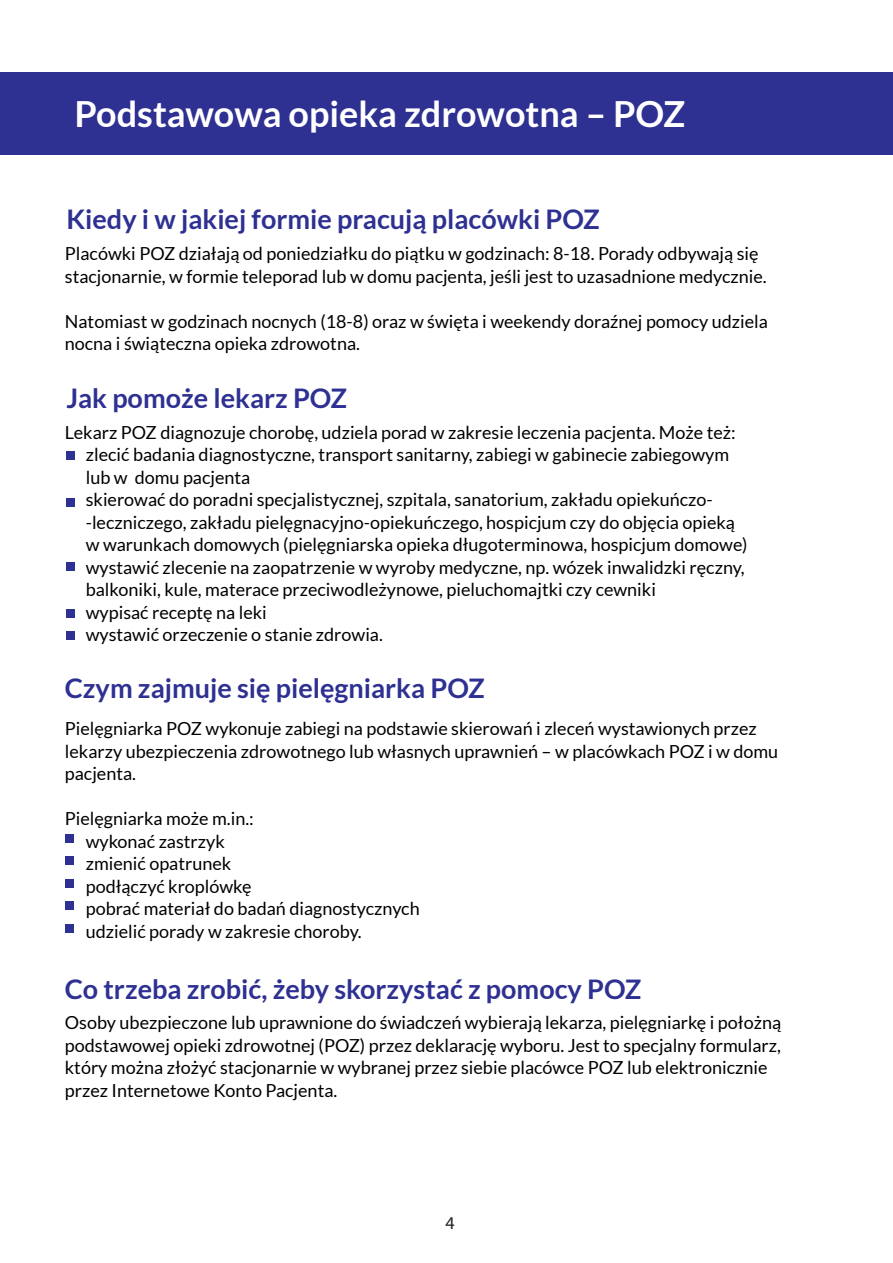
<style>
.page{position:relative;width:893px;height:1263px;background:#fff}
.page>*{position:absolute;margin:0;border:0;box-sizing:border-box;transform-origin:0 0}
.t1{font:700 36px "Lato";color:#fff}
.t2{font:700 27px "Lato";color:#2e3092}
.t3{font:18px/22.5px "Lato";color:#000001}
.t4{font:18px "Myriad Pro";color:#231f20}
</style>
<div class="page">
<div style="left:0;top:73px;width:893px;height:82px;background:#2e3092"></div>
<div style="left:65px;top:834px;width:9px;height:9px;background:#2e3092"></div>
<div style="left:65px;top:856px;width:9px;height:9px;background:#2e3092"></div>
<div style="left:65px;top:879px;width:9px;height:9px;background:#2e3092"></div>
<div style="left:65px;top:901px;width:9px;height:9px;background:#2e3092"></div>
<div style="left:65px;top:924px;width:9px;height:9px;background:#2e3092"></div>
<div style="left:66px;top:498px;width:9px;height:9px;background:#2e3092"></div>
<div style="left:66px;top:451px;width:9px;height:9px;background:#2e3092"></div>
<div style="left:66px;top:562px;width:9px;height:9px;background:#2e3092"></div>
<div style="left:66px;top:608px;width:9px;height:9px;background:#2e3092"></div>
<div style="left:66px;top:631px;width:9px;height:9px;background:#2e3092"></div>
<h1 class="t1" style="left:74px;top:93px;width:613px">Podstawowa opieka zdrowotna – POZ</h1>
<h2 class="t2" style="left:66px;top:204px;width:535px">Kiedy i w jakiej formie pracują placówki POZ</h2>
<p class="t3" style="left:65px;top:242px;width:703px">Placówki POZ działają od poniedziałku do piątku w godzinach: 8-18. Porady odbywają się stacjonarnie, w formie teleporad lub w domu pacjenta, jeśli jest to uzasadnione medycznie.</p>
<p class="t3" style="left:65px;top:310px;width:705px">Natomiast w godzinach nocnych (18-8) oraz w święta i weekendy doraźnej pomocy udziela nocna i świąteczna opieka zdrowotna.</p>
<h2 class="t2" style="left:66px;top:382px;width:282px">Jak pomoże lekarz POZ</h2>
<p class="t3" style="left:86px;top:421px;width:663px;text-indent:-21px">Lekarz POZ diagnozuje chorobę, udziela porad w zakresie leczenia pacjenta. Może też: zlecić badania diagnostyczne, transport sanitarny, zabiegi w gabinecie zabiegowym lub w domu pacjenta<br>skierować do poradni specjalistycznej, szpitala, sanatorium, zakładu opiekuńczo--leczniczego, zakładu pielęgnacyjno-opiekuńczego, hospicjum czy do objęcia opieką w warunkach domowych (pielęgniarska opieka długoterminowa, hospicjum domowe) wystawić zlecenie na zaopatrzenie w wyroby medyczne, np. wózek inwalidzki ręczny, balkoniki, kule, materace przeciwodleżynowe, pieluchomajtki czy cewniki<br>wypisać receptę na leki<br>wystawić orzeczenie o stanie zdrowia.</p>
<h2 class="t2" style="left:65px;top:673px;width:421px">Czym zajmuje się pielęgniarka POZ</h2>
<p class="t3" style="left:65px;top:717px;width:715px">Pielęgniarka POZ wykonuje zabiegi na podstawie skierowań i zleceń wystawionych przez lekarzy ubezpieczenia zdrowotnego lub własnych uprawnień – w placówkach POZ i w domu pacjenta.</p>
<p class="t3" style="left:86px;top:807px;width:335px;text-indent:-21px">Pielęgniarka może m.in.:<br>wykonać zastrzyk<br>zmienić opatrunek<br>podłączyć kroplówkę<br>pobrać materiał do badań diagnostycznych udzielić porady w zakresie choroby.</p>
<h2 class="t2" style="left:65px;top:973px;width:578px">Co trzeba zrobić, żeby skorzystać z pomocy POZ</h2>
<p class="t3" style="left:65px;top:1011px;width:718px">Osoby ubezpieczone lub uprawnione do świadczeń wybierają lekarza, pielęgniarkę i położną podstawowej opieki zdrowotnej (POZ) przez deklarację wyboru. Jest to specjalny formularz, który można złożyć stacjonarnie w wybranej przez siebie placówce POZ lub elektronicznie przez Internetowe Konto Pacjenta.</p>
<p class="t4" style="left:445px;top:1213px;width:11px">4</p>
</div>
